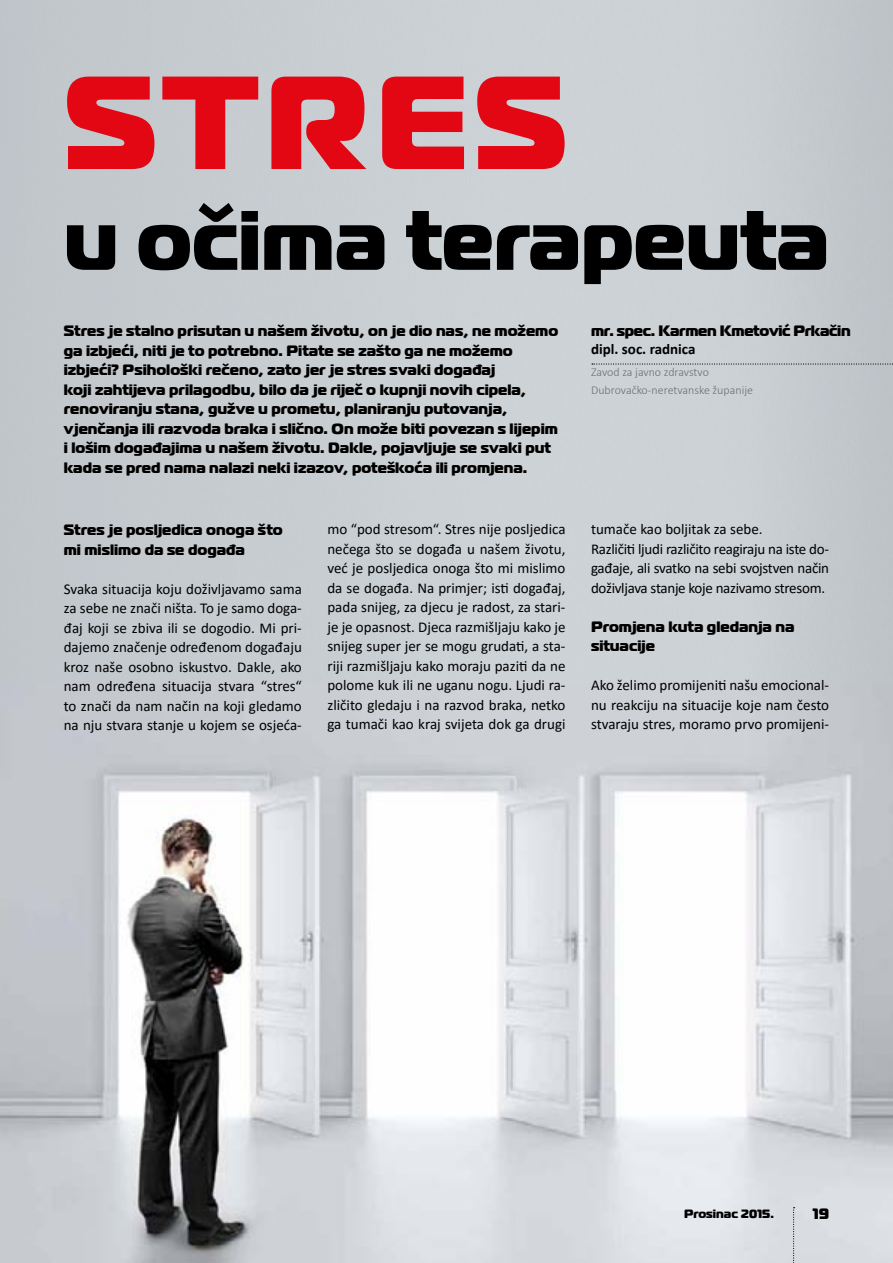
<style>
.page{position:relative;width:893px;height:1263px;background:#fff}
.page>*{position:absolute;margin:0;border:0;box-sizing:border-box;transform-origin:0 0}
.t1{font:800 132px "Magistral";letter-spacing:.05em;color:#e30613}
.t2{font:800 84px "Magistral";color:#000}
.t3{font:15px/19.5px "Calibri";letter-spacing:-.01em;color:#000;text-align:justify}
.t4{font:800 15px/19.5px "Magistral";color:#000}
.t5{font:800 15px "Magistral";letter-spacing:-.02em;color:#000}
.t6{font:700 15px "Calibri";color:#000}
.t7{font:300 12px/18px "Calibri";color:#878787}
.t8{font:800 12px "Magistral";color:#000}
</style>
<div class="page">
<img style="left:0;top:683px;width:893px;height:580px">
<svg style="left:592px;top:363px;width:301px;height:2px"></svg>
<svg style="left:793px;top:1207px;width:2px;height:56px"></svg>
<h1 class="t1" style="left:64px;top:36px;width:484px">Stres</h1>
<h2 class="t2" style="left:64px;top:185px;width:767px">u očima terapeuta</h2>
<p class="t5" style="left:591px;top:321px;width:261px">mr. spec. Karmen Kmetović Prkačin</p>
<p class="t6" style="left:591px;top:339px;width:106px">dipl. soc. radnica</p>
<p class="t7" style="left:591px;top:363px;width:163px">Zavod za javno zdravstvo<br>Dubrovačko-neretvanske županije</p>
<p class="t4" style="left:64px;top:321px;width:496px">Stres je stalno prisutan u našem životu, on je dio nas, ne možemo ga izbjeći, niti je to potrebno. Pitate se zašto ga ne možemo izbjeći? Psihološki rečeno, zato jer je stres svaki događaj<br>koji zahtijeva prilagodbu, bilo da je riječ o kupnji novih cipela, renoviranju stana, gužve u prometu, planiranju putovanja, vjenčanja ili razvoda braka i slično. On može biti povezan s lijepim i lošim događajima u našem životu. Dakle, pojavljuje se svaki put kada se pred nama nalazi neki izazov, poteškoća ili promjena.</p>
<p class="t4" style="left:64px;top:520px;width:220px">Stres je posljedica onoga što mi mislimo da se događa</p>
<p class="t3" style="left:64px;top:578px;width:240px">Svaka situacija koju doživljavamo sama za sebe ne znači ništa. To je samo doga&shy;đaj koji se zbiva ili se dogodio. Mi pri&shy;dajemo značenje određenom događaju kroz naše osobno iskustvo. Dakle, ako nam određena situacija stvara “stres“ to znači da nam način na koji gledamo na nju stvara stanje u kojem se osjeća-</p>
<p class="t3" style="left:327px;top:519px;width:240px">mo “pod stresom“. Stres nije posljedica nečega što se događa u našem životu, već je posljedica onoga što mi mislimo da se događa. Na primjer; isti događaj, pada snijeg, za djecu je radost, za stari&shy;je je opasnost. Djeca razmišljaju kako je snijeg super jer se mogu grudati, a sta&shy;riji razmišljaju kako moraju paziti da ne polome kuk ili ne uganu nogu. Ljudi ra&shy;zličito gledaju i na razvod braka, netko ga tumači kao kraj svijeta dok ga drugi</p>
<p class="t3" style="left:591px;top:519px;width:240px;text-align:left">tumače kao boljitak za sebe.<br>Različiti ljudi različito reagiraju na iste do&shy;gađaje, ali svatko na sebi svojstven način doživljava stanje koje nazivamo stresom.</p>
<p class="t4" style="left:591px;top:617px;width:205px">Promjena kuta gledanja na situacije</p>
<p class="t3" style="left:591px;top:675px;width:240px">Ako želimo promijeniti našu emocional&shy;nu reakciju na situacije koje nam često stvaraju stres, moramo prvo promijeni-</p>
<p class="t8" style="left:684px;top:1206px;width:91px">Prosinac 2015.</p>
<p class="t4" style="left:813px;top:1204px;width:18px">19</p>
</div>
